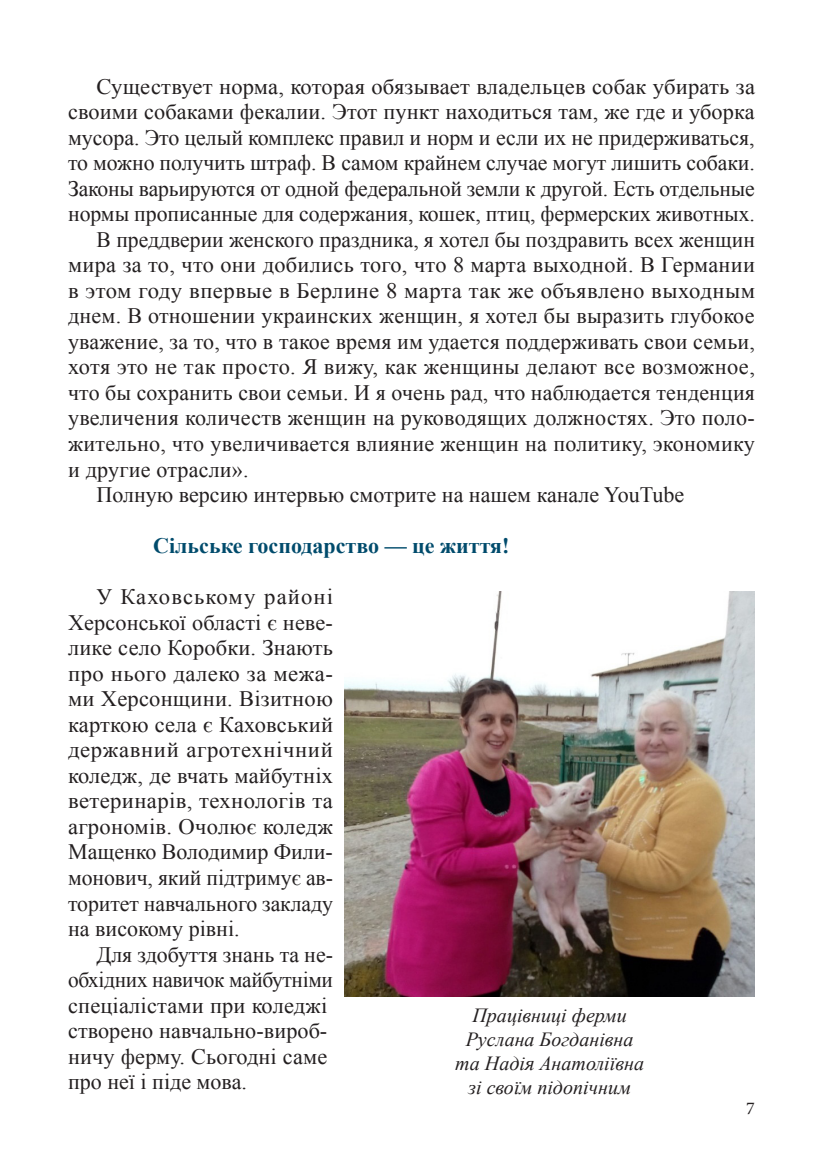
<style>
.page{position:relative;width:823px;height:1163px;background:#fff}
.page>*{position:absolute;margin:0;border:0;box-sizing:border-box;transform-origin:0 0}
.Текст{font:22px/25.6px "Times New Roman";color:#231f20;text-align:justify}
.Заголовок{font:700 22px "Times New Roman";color:#004b6c}
.Фото_подпись{font:italic 20px/24px "Times New Roman";color:#231f20;text-align:center}
.t1{font:18px "Minion Pro";color:#231f20}
</style>
<div class="page">
<img style="left:344px;top:591px;width:410px;height:405px">
<p class="Текст" style="left:68px;top:73px;width:688px;text-indent:28px">Существует норма, которая обязывает владельцев собак убирать за своими собаками фекалии. Этот пункт находиться там, же где и уборка мусора. Это целый комплекс правил и норм и если их не придерживаться, то можно получить штраф. В самом крайнем случае могут лишить собаки.<br>Законы варьируются от одной федеральной земли к другой. Есть отдельные нормы прописанные для содержания, кошек, птиц, фермерских животных.</p>
<p class="Текст" style="left:68px;top:226px;width:688px;text-indent:28px">В преддверии женского праздника, я хотел бы поздравить всех женщин мира за то, что они добились того, что 8 марта выходной. В Германии в этом году впервые в Берлине 8 марта так же объявлено выходным днем. В отношении украинских женщин, я хотел бы выразить глубокое уважение, за то, что в такое время им удается поддерживать свои семьи, хотя это не так просто. Я вижу, как женщины делают все возможное, что бы сохранить свои семьи. И я очень рад, что наблюдается тенденция увеличения количеств женщин на руководящих должностях. Это поло&shy;жительно, что увеличивается влияние женщин на политику, экономику и другие отрасли».</p>
<p class="Текст" style="left:96px;top:481px;width:589px">Полную версию интервью смотрите на нашем канале YouTube</p>
<p class="Заголовок" style="left:153px;top:530px;width:357px">Сільське господарство — це життя!</p>
<p class="Текст" style="left:68px;top:583px;width:266px;text-indent:28px">У Каховському районі Херсонської області є неве&shy;лике село Коробки. Знають про нього далеко за межа&shy;ми Херсонщини. Візитною карткою села є Каховський державний агротехнічний коледж, де вчать майбутніх ветеринарів, технологів та агрономів. Очолює коледж Мащенко Володимир Фили&shy;монович, який підтримує ав&shy;торитет навчального закладу на високому рівні.</p>
<p class="Текст" style="left:68px;top:940px;width:266px;text-align:left;text-indent:28px">Для здобуття знань та не&shy;обхідних навичок майбутніми спеціалістами при коледжі створено навчально-вироб&shy;ничу ферму. Сьогодні саме про неї і піде мова.</p>
<p class="Фото_подпись" style="left:472px;top:1002px;width:155px">Працівниці ферми</p>
<p class="Фото_подпись" style="left:455px;top:1026px;width:190px">Руслана Богданівна та Надія Анатоліївна</p>
<p class="Фото_подпись" style="left:468px;top:1074px;width:164px">зі своїм підопічним</p>
<p class="t1" style="left:745px;top:1096px;width:10px">7</p>
</div>
